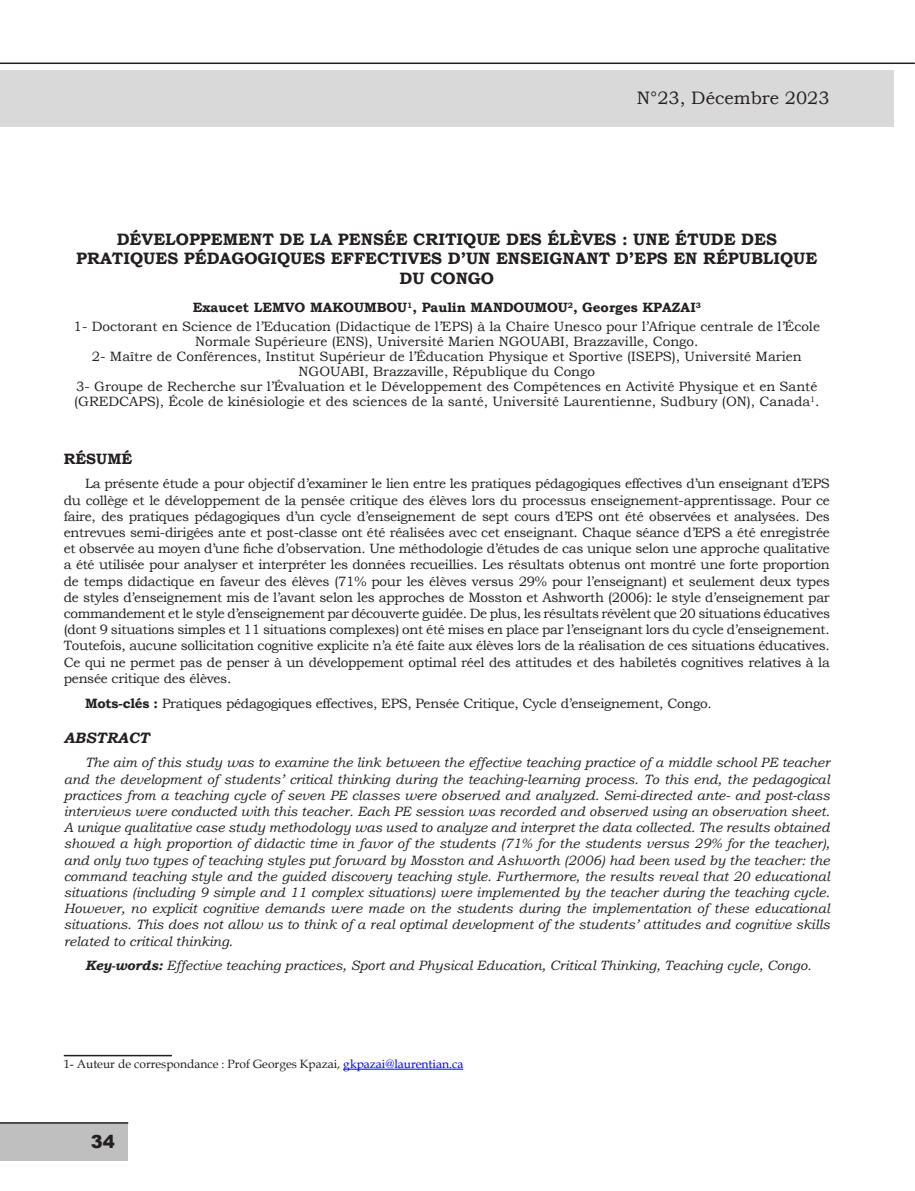
<style>
.page{position:relative;width:915px;height:1191px;background:#fff}
.page>*{position:absolute;margin:0;border:0;box-sizing:border-box;transform-origin:0 0}
.t1{font:18px "Bookman Old Style";color:#231f20}
.t2{font:900 18px "Arial";color:#231f20}
.TITRE_Français{font:700 16.5px/19.8px "Bookman Old Style";color:#231f20;text-align:center}
.Sous-titre_1_nyansa{font:italic 700 15px "Bookman Old Style";color:#231f20}
.Sous-titre_1_nyansa-2{font:700 15px "Bookman Old Style";color:#231f20}
.resuméF_irep{font:13.5px/16.2px "Bookman Old Style";letter-spacing:-.02em;color:#231f20;text-align:justify}
.resuméA_irep{font:italic 13.5px/16.2px "Bookman Old Style";color:#231f20;text-align:justify}
.Ref_auteur_Irep{font:13.5px/15px "Bookman Old Style";color:#231f20;text-align:center}
.auteur_Irep{font:700 13.5px "Bookman Old Style";color:#231f20}
.Note_de_bas_IREP{font:12px "Book Antiqua";color:#231f20}
.s1{font-weight:700}
.s2{color:#00f}
</style>
<div class="page">
<div style="left:0;top:1123px;width:128px;height:37px;background:#bfbfbf"></div>
<hr style="left:0;top:1122px;width:128px;height:1px;background:#231f20">
<div style="left:0;top:70px;width:893px;height:57px;background:#d9d9d9"></div>
<hr style="left:0;top:63px;width:914px;height:1px;background:#231f20">
<hr style="left:64px;top:1054px;width:108px;height:2px;background:#231f20">
<hr style="left:343px;top:1068px;width:120px;height:1px;background:#00f">
<p class="t1" style="left:636px;top:86px;width:194px">N°23, Décembre 2023</p>
<p class="TITRE_Français" style="left:76px;top:229px;width:742px">DÉVELOPPEMENT DE LA PENSÉE CRITIQUE DES ÉLÈVES : UNE ÉTUDE DES<br>PRATIQUES PÉDAGOGIQUES EFFECTIVES D’UN ENSEIGNANT D’EPS EN RÉPUBLIQUE<br>DU CONGO</p>
<p class="auteur_Irep" style="left:193px;top:298px;width:509px">Exaucet LEMVO MAKOUMBOU<sup>1</sup>, Paulin MANDOUMOU<sup>2</sup>, Georges KPAZAI<sup>3</sup></p>
<p class="Ref_auteur_Irep" style="left:74px;top:319px;width:747px">1- Doctorant en Science de l’Education (Didactique de l’EPS) à la Chaire Unesco pour l’Afrique centrale de l’École<br>Normale Supérieure (ENS), Université Marien NGOUABI, Brazzaville, Congo.</p>
<p class="Ref_auteur_Irep" style="left:92px;top:349px;width:711px">2- Maître de Conférences, Institut Supérieur de l’Éducation Physique et Sportive (ISEPS), Université Marien<br>NGOUABI, Brazzaville, République du Congo</p>
<p class="Ref_auteur_Irep" style="left:74px;top:379px;width:746px;text-align:left">3- Groupe de Recherche sur l’Évaluation et le Développement des Compétences en Activité Physique et en Santé (GREDCAPS), École de kinésiologie et des sciences de la santé, Université Laurentienne, Sudbury (ON), Canada<sup>1</sup>.</p>
<p class="Sous-titre_1_nyansa-2" style="left:64px;top:447px;width:70px">RÉSUMÉ</p>
<p class="resuméF_irep" style="left:64px;top:476px;width:767px;text-indent:21px">La présente étude a pour objectif d’examiner le lien entre les pratiques pédagogiques effectives d’un enseignant d’EPS du collège et le développement de la pensée critique des élèves lors du processus enseignement-apprentissage. Pour ce faire, des pratiques pédagogiques d’un cycle d’enseignement de sept cours d’EPS ont été observées et analysées. Des entrevues semi-dirigées ante et post-classe ont été réalisées avec cet enseignant. Chaque séance d’EPS a été enregistrée et observée au moyen d’une fiche d’observation. Une méthodologie d’études de cas unique selon une approche qualitative a été utilisée pour analyser et interpréter les données recueillies. Les résultats obtenus ont montré une forte proportion de temps didactique en faveur des élèves (71% pour les élèves versus 29% pour l’enseignant) et seulement deux types de styles d’enseignement mis de l’avant selon les approches de Mosston et Ashworth (2006): le style d’enseignement par commandement et le style d’enseignement par découverte guidée. De plus, les résultats révèlent que 20 situations éducatives (dont 9 situations simples et 11 situations complexes) ont été mises en place par l’enseignant lors du cycle d’enseignement.<br>Toutefois, aucune sollicitation cognitive explicite n’a été faite aux élèves lors de la réalisation de ces situations éducatives.<br>Ce qui ne permet pas de penser à un développement optimal réel des attitudes et des habiletés cognitives relatives à la pensée critique des élèves.</p>
<p class="resuméF_irep" style="left:85px;top:695px;width:628px"><span class="s1">Mots-clés :</span> Pratiques pédagogiques effectives, EPS, Pensée Critique, Cycle d’enseignement, Congo.</p>
<p class="Sous-titre_1_nyansa" style="left:64px;top:726px;width:87px">ABSTRACT</p>
<p class="resuméA_irep" style="left:64px;top:754px;width:767px;text-indent:21px">The aim of this study was to examine the link between the effective teaching practice of a middle school PE teacher and the development of students’ critical thinking during the teaching-learning process. To this end, the pedagogical practices from a teaching cycle of seven PE classes were observed and analyzed. Semi-directed ante- and post-class interviews were conducted with this teacher. Each PE session was recorded and observed using an observation sheet.<br>A unique qualitative case study methodology was used to analyze and interpret the data collected. The results obtained showed a high proportion of didactic time in favor of the students (71% for the students versus 29% for the teacher), and only two types of teaching styles put forward by Mosston and Ashworth (2006) had been used by the teacher: the command teaching style and the guided discovery teaching style. Furthermore, the results reveal that 20 educational situations (including 9 simple and 11 complex situations) were implemented by the teacher during the teaching cycle.<br>However, no explicit cognitive demands were made on the students during the implementation of these educational situations. This does not allow us to think of a real optimal development of the students’ attitudes and cognitive skills related to critical thinking.</p>
<p class="resuméA_irep" style="left:85px;top:957px;width:727px"><span class="s1">Key-words:</span> Effective teaching practices, Sport and Physical Education, Critical Thinking, Teaching cycle, Congo.</p>
<p class="Note_de_bas_IREP" style="left:64px;top:1055px;width:401px">1- Auteur de correspondance : Prof Georges Kpazai, <span class="s2">gkpazai@laurentian.ca</span></p>
<p class="t2" style="left:91px;top:1128px;width:26px">34</p>
</div>
